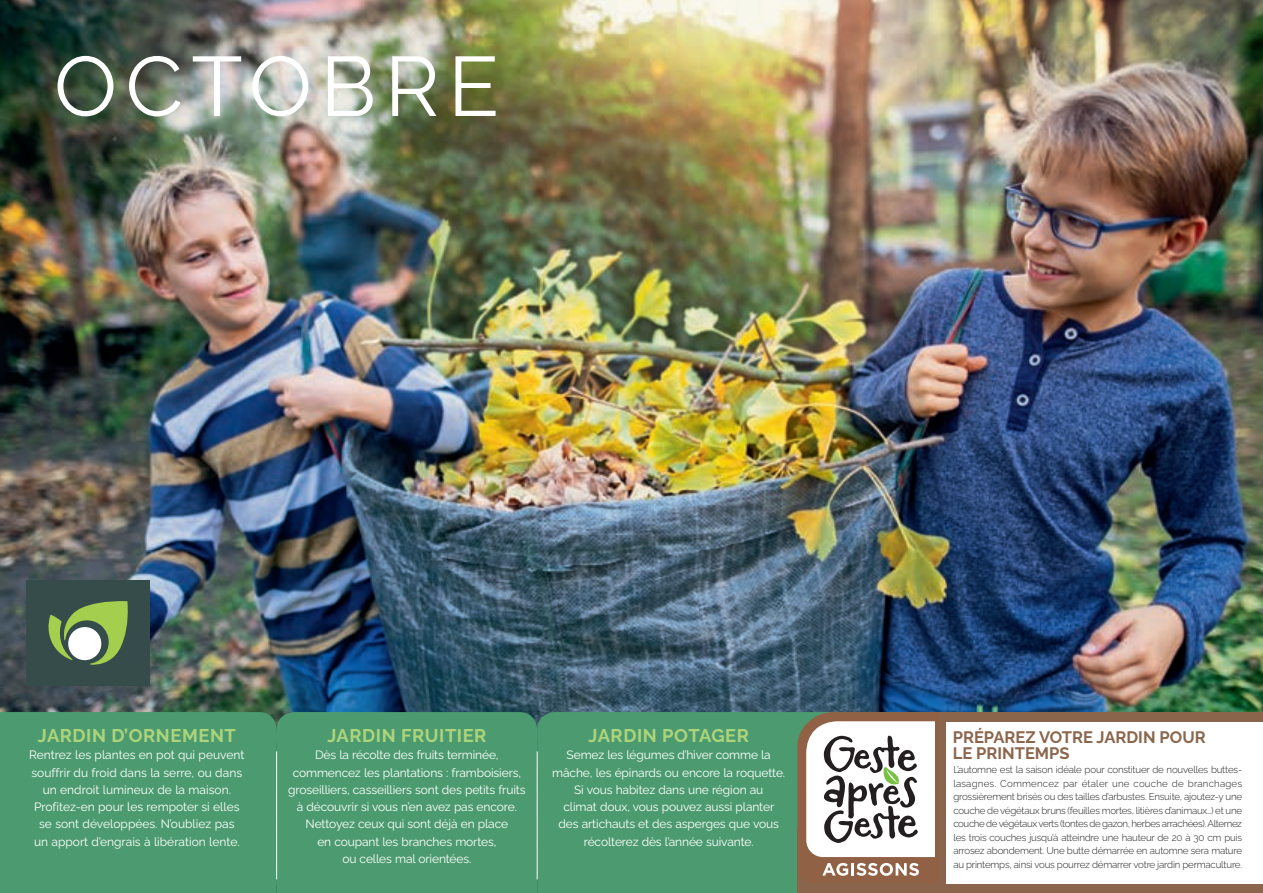
<style>
.page{position:relative;width:1263px;height:893px;background:#fff}
.page>*{position:absolute;margin:0;border:0;box-sizing:border-box;transform-origin:0 0}
.t1{font:84px "Raleway";letter-spacing:.1em;color:#fff}
.t2{font:700 18.3px "Raleway";letter-spacing:.03em;color:#aed47b}
.t3{font:700 16.5px/16.5px "Raleway";color:#8a664c}
.t4{font:12px/17.2px "Raleway";letter-spacing:-.01em;color:#fff;text-align:center}
.t5{font:300 9.75px/13.5px "Raleway";letter-spacing:-.02em;color:#231f20;text-align:justify}
</style>
<div class="page">
<img style="left:0;top:0;width:1263px;height:712px">
<div style="left:0;top:712px;width:277px;height:181px;background:#4c9b70"></div>
<div style="left:277px;top:712px;width:260px;height:181px;background:#4c9b70"></div>
<div style="left:537px;top:712px;width:260px;height:181px;background:#4c9b70"></div>
<hr style="left:276px;top:751px;width:1px;height:128px;background:#fff">
<hr style="left:537px;top:751px;width:1px;height:128px;background:#fff">
<div style="left:933px;top:712px;width:330px;height:171px;background:#8a654b"></div>
<div style="left:797px;top:827px;width:466px;height:66px;background:#8a654b"></div>
<div style="left:946px;top:722px;width:317px;height:161px;background:#fff"></div>
<svg style="left:797px;top:712px;width:138px;height:164px"></svg>
<hr style="left:935px;top:712px;width:3px;height:171px;background:#906144">
<div style="left:26px;top:580px;width:124px;height:106px;background:#364c4a"></div>
<svg style="left:48px;top:601px;width:80px;height:64px"></svg>
<h1 class="t1" style="left:54px;top:20px;width:447px">OCTOBRE</h1>
<h2 class="t2" style="left:38px;top:721px;width:200px">JARDIN D’ORNEMENT</h2>
<p class="t4" style="left:29px;top:745px;width:217px">Rentrez les plantes en pot qui peuvent souffrir du froid dans la serre, ou dans un endroit lumineux de la maison.<br>Profitez-en pour les rempoter si elles se sont développées. N’oubliez pas<br>un apport d’engrais à libération lente.</p>
<h2 class="t2" style="left:327px;top:721px;width:161px">JARDIN FRUITIER</h2>
<p class="t4" style="left:288px;top:745px;width:239px">Dès la récolte des fruits terminée, commencez les plantations : framboisiers, groseilliers, casseilliers sont des petits fruits à découvrir si vous n’en avez pas encore.<br>Nettoyez ceux qui sont déjà en place<br>en coupant les branches mortes,<br>ou celles mal orientées.</p>
<h2 class="t2" style="left:588px;top:721px;width:162px">JARDIN POTAGER</h2>
<p class="t4" style="left:552px;top:745px;width:234px">Semez les légumes d’hiver comme la mâche, les épinards ou encore la roquette.<br>Si vous habitez dans une région au<br>climat doux, vous pouvez aussi planter des artichauts et des asperges que vous récolterez dès l’année suivante.</p>
<h3 class="t3" style="left:953px;top:727px;width:254px">PRÉPAREZ VOTRE JARDIN POUR<br>LE PRINTEMPS</h3>
<p class="t5" style="left:953px;top:762px;width:290px">L’automne est la saison idéale pour constituer de nouvelles buttes&shy;lasagnes. Commencez par étaler une couche de branchages grossièrement brisés ou des tailles d’arbustes. Ensuite, ajoutez-y une couche de végétaux bruns (feuilles mortes, litières d’animaux…) et une couche de végétaux verts (tontes de gazon, herbes arrachées). Alternez les trois couches jusqu’à atteindre une hauteur de 20 à 30 cm puis arrosez abondement. Une butte démarrée en automne sera mature au printemps, ainsi vous pourrez démarrer votre jardin permaculture.</p>
</div>
